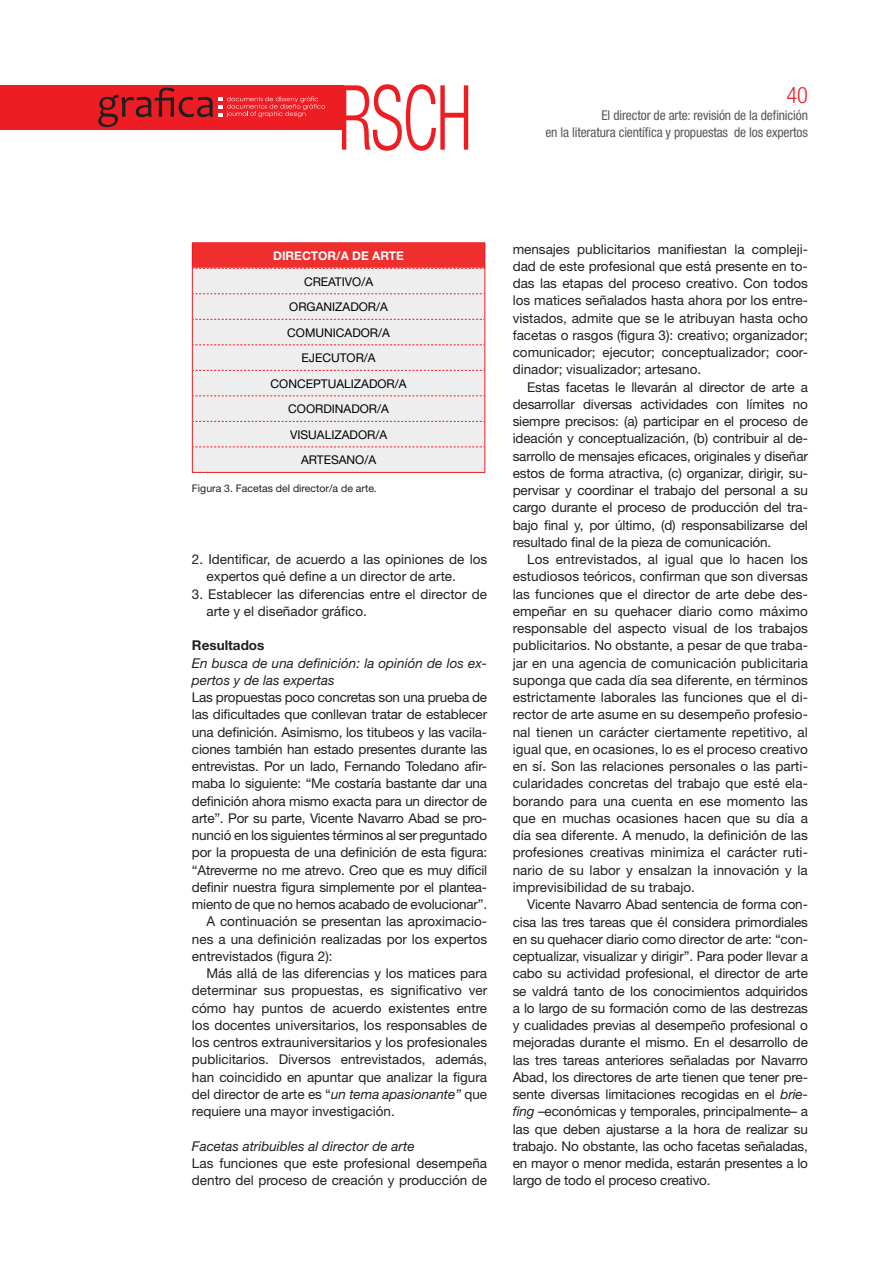
<style>
.page{position:relative;width:893px;height:1263px;background:#fff}
.page>*{position:absolute;margin:0;border:0;box-sizing:border-box;transform-origin:0 0}
.t1{font:300 condensed 90px "Helvetica Neue";color:#ee1d23;scale:.76 1}
.t2{font:300 condensed 22.5px "Helvetica Neue";color:#ee1d23}
.t3{font:13.5px/17.2px "Helvetica Neue";color:#231f20;text-align:justify}
.t4{font:italic 13.5px/17.2px "Helvetica Neue";color:#231f20}
.t5{font:condensed 13.5px "Helvetica Neue";letter-spacing:-.01em;color:#57585a}
.t6{font:700 13.5px "Helvetica Neue";color:#231f20}
.t7{font:12px/25.5px "Helvetica Neue";color:#000001;text-align:center}
.t8{font:700 12px "Helvetica Neue";color:#fff}
.t9{font:10.5px "Helvetica Neue";color:#231f20}
.s1{font-style:italic}
</style>
<div class="page">
<div style="left:0;top:85px;width:344px;height:44px;background:#ee1d23"></div>
<svg style="left:98px;top:88px;width:227px;height:39px"></svg>
<hr style="left:192px;top:242px;width:293px;height:1px;background:#ee1d23">
<hr style="left:192px;top:472px;width:293px;height:1px;background:#ee1d23">
<svg style="left:192px;top:243px;width:293px;height:229px;background:#edd4d3"></svg>
<h1 class="t1" style="left:338px;top:66px;width:178px">RSCH</h1>
<h2 class="t2" style="left:786px;top:82px;width:23px">40</h2>
<p class="t5" style="left:601px;top:107px;width:208px">El director de arte: revisión de la definición</p>
<p class="t5" style="left:545px;top:124px;width:264px">en la literatura científica y propuestas de los expertos</p>
<p class="t8" style="left:273px;top:248px;width:132px">DIRECTOR/A DE ARTE</p>
<p class="t7" style="left:271px;top:269px;width:137px">CREATIVO/A<br>ORGANIZADOR/A<br>COMUNICADOR/A<br>EJECUTOR/A<br>CONCEPTUALIZADOR/A<br>COORDINADOR/A<br>VISUALIZADOR/A<br>ARTESANO/A</p>
<p class="t9" style="left:192px;top:482px;width:186px">Figura 3. Facetas del director/a de arte.</p>
<p class="t3" style="left:206px;top:550px;width:282px;text-indent:-14px">2. Identificar, de acuerdo a las opiniones de los expertos qué define a un director de arte.</p>
<p class="t3" style="left:206px;top:585px;width:282px;text-indent:-14px">3. Establecer las diferencias entre el director de arte y el diseñador gráfico.</p>
<p class="t6" style="left:192px;top:637px;width:74px">Resultados</p>
<p class="t4" style="left:192px;top:654px;width:297px">En busca de una definición: la opinión de los ex&shy;pertos y de las expertas</p>
<p class="t3" style="left:192px;top:688px;width:297px">Las propuestas poco concretas son una prueba de</p>
<p class="t3" style="left:192px;top:706px;width:297px">las dificultades que conllevan tratar de establecer</p>
<p class="t3" style="left:192px;top:723px;width:297px">una definición. Asimismo, los titubeos y las vacila-</p>
<p class="t3" style="left:192px;top:740px;width:297px">ciones también han estado presentes durante las</p>
<p class="t3" style="left:192px;top:757px;width:297px">entrevistas. Por un lado, Fernando Toledano afir-</p>
<p class="t3" style="left:192px;top:775px;width:297px">maba lo siguiente: “Me costaría bastante dar una</p>
<p class="t3" style="left:192px;top:792px;width:297px">definición ahora mismo exacta para un director de</p>
<p class="t3" style="left:192px;top:809px;width:297px">arte”. Por su parte, Vicente Navarro Abad se pro-</p>
<p class="t3" style="left:192px;top:826px;width:297px">nunció en los siguientes términos al ser preguntado</p>
<p class="t3" style="left:192px;top:844px;width:297px">por la propuesta de una definición de esta figura:</p>
<p class="t3" style="left:192px;top:861px;width:297px">“Atreverme no me atrevo. Creo que es muy difícil</p>
<p class="t3" style="left:192px;top:878px;width:297px">definir nuestra figura simplemente por el plantea-</p>
<p class="t3" style="left:192px;top:895px;width:297px">miento de que no hemos acabado de evolucionar”.</p>
<p class="t3" style="left:206px;top:913px;width:282px">A continuación se presentan las aproximacio-</p>
<p class="t3" style="left:192px;top:930px;width:297px">nes a una definición realizadas por los expertos</p>
<p class="t3" style="left:192px;top:947px;width:142px">entrevistados (figura 2):</p>
<p class="t3" style="left:206px;top:964px;width:282px">Más allá de las diferencias y los matices para</p>
<p class="t3" style="left:192px;top:982px;width:297px">determinar sus propuestas, es significativo ver</p>
<p class="t3" style="left:192px;top:999px;width:297px">cómo hay puntos de acuerdo existentes entre</p>
<p class="t3" style="left:192px;top:1016px;width:297px">los docentes universitarios, los responsables de</p>
<p class="t3" style="left:192px;top:1033px;width:297px">los centros extrauniversitarios y los profesionales</p>
<p class="t3" style="left:192px;top:1051px;width:297px">publicitarios. Diversos entrevistados, además,</p>
<p class="t3" style="left:192px;top:1068px;width:297px">han coincidido en apuntar que analizar la figura</p>
<p class="t3" style="left:192px;top:1085px;width:297px">del director de arte es “<span class="s1">un tema apasionante”</span> que</p>
<p class="t3" style="left:192px;top:1102px;width:204px">requiere una mayor investigación.</p>
<p class="t4" style="left:192px;top:1137px;width:224px">Facetas atribuibles al director de arte</p>
<p class="t3" style="left:192px;top:1154px;width:297px">Las funciones que este profesional desempeña dentro del proceso de creación y producción de</p>
<p class="t3" style="left:513px;top:240px;width:297px">mensajes publicitarios manifiestan la compleji&shy;dad de este profesional que está presente en to&shy;das las etapas del proceso creativo. Con todos los matices señalados hasta ahora por los entre&shy;vistados, admite que se le atribuyan hasta ocho facetas o rasgos (figura 3): creativo; organizador; comunicador; ejecutor; conceptualizador; coor&shy;dinador; visualizador; artesano.</p>
<p class="t3" style="left:513px;top:378px;width:297px;text-indent:14px">Estas facetas le llevarán al director de arte a desarrollar diversas actividades con límites no siempre precisos: (a) participar en el proceso de ideación y conceptualización, (b) contribuir al de&shy;sarrollo de mensajes eficaces, originales y diseñar estos de forma atractiva, (c) organizar, dirigir, su&shy;pervisar y coordinar el trabajo del personal a su cargo durante el proceso de producción del tra&shy;bajo final y, por último, (d) responsabilizarse del resultado final de la pieza de comunicación.</p>
<p class="t3" style="left:513px;top:550px;width:297px;text-indent:14px">Los entrevistados, al igual que lo hacen los estudiosos teóricos, confirman que son diversas las funciones que el director de arte debe des&shy;empeñar en su quehacer diario como máximo responsable del aspecto visual de los trabajos publicitarios. No obstante, a pesar de que traba&shy;jar en una agencia de comunicación publicitaria suponga que cada día sea diferente, en términos estrictamente laborales las funciones que el di&shy;rector de arte asume en su desempeño profesio&shy;nal tienen un carácter ciertamente repetitivo, al igual que, en ocasiones, lo es el proceso creativo en sí. Son las relaciones personales o las parti&shy;cularidades concretas del trabajo que esté ela&shy;borando para una cuenta en ese momento las que en muchas ocasiones hacen que su día a día sea diferente. A menudo, la definición de las profesiones creativas minimiza el carácter ruti&shy;nario de su labor y ensalzan la innovación y la imprevisibilidad de su trabajo.</p>
<p class="t3" style="left:513px;top:896px;width:297px;text-indent:14px">Vicente Navarro Abad sentencia de forma con&shy;cisa las tres tareas que él considera primordiales en su quehacer diario como director de arte: “con&shy;ceptualizar, visualizar y dirigir”. Para poder llevar a cabo su actividad profesional, el director de arte se valdrá tanto de los conocimientos adquiridos a lo largo de su formación como de las destrezas y cualidades previas al desempeño profesional o mejoradas durante el mismo. En el desarrollo de las tres tareas anteriores señaladas por Navarro Abad, los directores de arte tienen que tener pre&shy;sente diversas limitaciones recogidas en el <span class="s1">brie&shy;fing</span> –económicas y temporales, principalmente– a las que deben ajustarse a la hora de realizar su trabajo. No obstante, las ocho facetas señaladas, en mayor o menor medida, estarán presentes a lo largo de todo el proceso creativo.</p>
</div>
